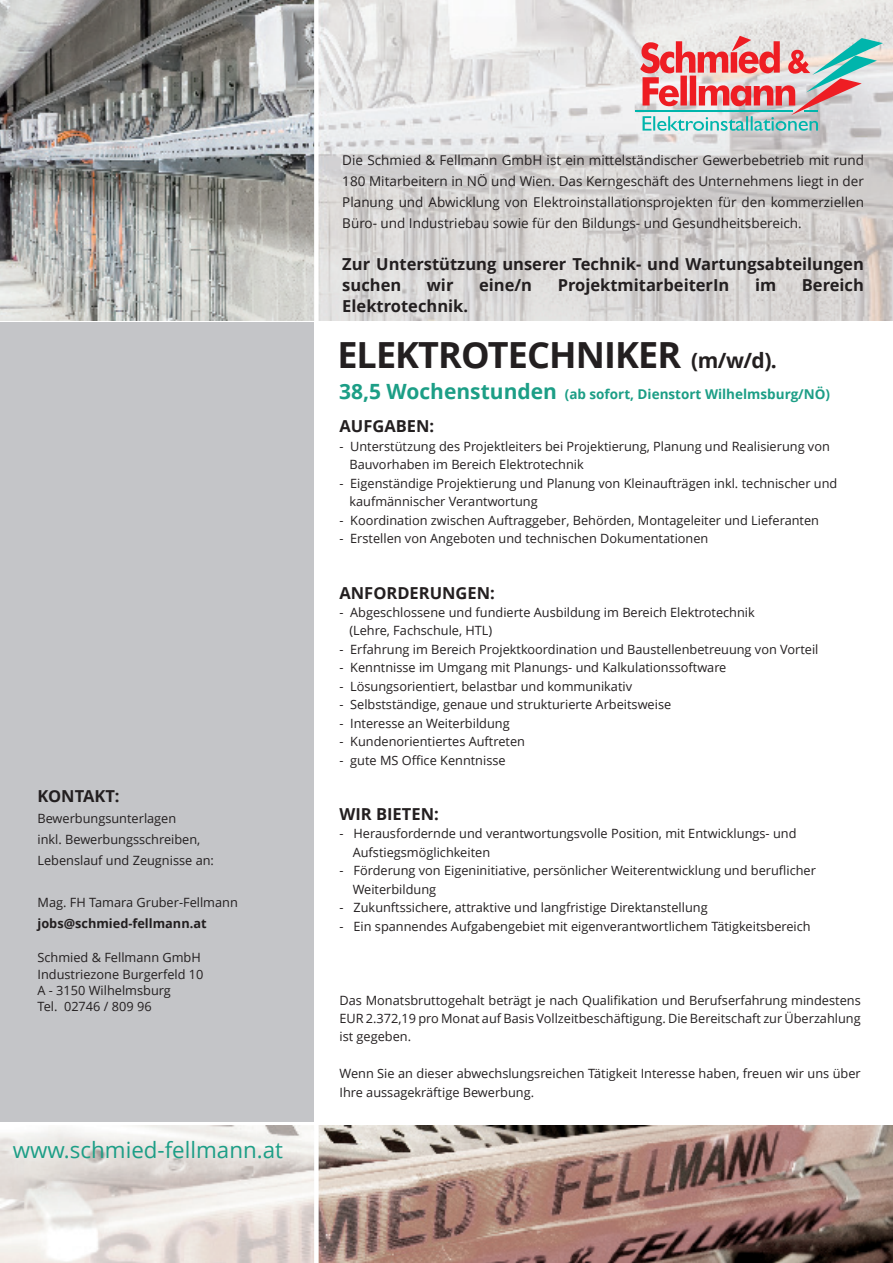
<style>
.page{position:relative;width:893px;height:1263px;background:#fff}
.page>*{position:absolute;margin:0;border:0;box-sizing:border-box;transform-origin:0 0}
.t1{font:700 36px "Open Sans";letter-spacing:-.025em;color:#231f20}
.t2{font:22.35px "Open Sans";color:#1c9e86}
.t3{font:700 16.5px/21px "Open Sans";color:#231f20}
.t4{font:13.5px/21px "Open Sans";color:#231f20;text-align:justify}
.t5{font:700 13.5px "Open Sans";color:#1c9e86}
.t6{font:12.75px/18.5px "Open Sans";color:#231f20}
.t7{font:700 12.75px "Open Sans";color:#231f20}
.s1{font-size:21px}
</style>
<div class="page">
<div style="left:0;top:322px;width:314px;height:799px;background:#c4c5c8"></div>
<img style="left:0;top:1126px;width:893px;height:137px">
<div style="left:314px;top:1121px;width:5px;height:142px;background:#fff"></div>
<img style="left:0;top:0;width:893px;height:320px">
<div style="left:314px;top:0;width:5px;height:774px;background:#fff"></div>
<hr style="left:635px;top:111px;width:158px;height:1px;background:#00b5ac">
<svg style="left:640px;top:36px;width:243px;height:95px;background:#ceaeae"></svg>
<p class="t3" style="left:37px;top:785px;width:84px">KONTAKT:</p>
<p class="t6" style="left:37px;top:808px;width:178px;line-height:21px">Bewerbungsunterlagen<br>inkl. Bewerbungsschreiben,<br>Lebenslauf und Zeugnisse an:</p>
<p class="t6" style="left:37px;top:893px;width:202px">Mag. FH Tamara Gruber-Fellmann</p>
<p class="t7" style="left:37px;top:914px;width:171px">jobs@schmied-fellmann.at</p>
<p class="t6" style="left:37px;top:949px;width:167px;line-height:16.2px">Schmied &amp; Fellmann GmbH<br>Industriezone Burgerfeld 10<br>A - 3150 Wilhelmsburg<br>Tel. 02746 / 809 96</p>
<h2 class="t2" style="left:13px;top:1135px;width:272px">www.schmied-fellmann.at</h2>
<p class="t4" style="left:342px;top:149px;width:523px">Die Schmied &amp; Fellmann GmbH ist ein mittelständischer Gewerbebetrieb mit rund 180 Mitarbeitern in NÖ und Wien. Das Kerngeschäft des Unternehmens liegt in der Planung und Abwicklung von Elektroinstallationsprojekten für den kommerziellen Büro- und Industriebau sowie für den Bildungs- und Gesundheitsbereich.</p>
<p class="t3" style="left:342px;top:253px;width:523px">Zur Unterstützung unserer Technik- und Wartungsabteilungen suchen</p>
<p class="t3" style="left:427px;top:274px;width:28px">wir</p>
<p class="t3" style="left:479px;top:274px;width:55px">eine/n</p>
<p class="t3" style="left:558px;top:274px;width:173px">ProjektmitarbeiterIn</p>
<p class="t3" style="left:755px;top:274px;width:23px">im</p>
<p class="t3" style="left:802px;top:274px;width:64px">Bereich</p>
<p class="t3" style="left:342px;top:295px;width:127px">Elektrotechnik.</p>
<h1 class="t1" style="left:337px;top:330px;width:441px">ELEKTROTECHNIKER <span class="s1">(m/w/d).</span></h1>
<p class="t5" style="left:339px;top:384px;width:493px"><span class="s1">38,5 Wochenstunden</span> (ab sofort, Dienstort Wilhelmsburg/NÖ)</p>
<p class="t3" style="left:339px;top:416px;width:96px">AUFGABEN:</p>
<p class="t6" style="left:349px;top:437px;width:482px;text-indent:-10px">- Unterstützung des Projektleiters bei Projektierung, Planung und Realisierung von<br>Bauvorhaben im Bereich Elektrotechnik</p>
<p class="t6" style="left:349px;top:474px;width:489px;text-indent:-10px">- Eigenständige Projektierung und Planung von Kleinaufträgen inkl. technischer und kaufmännischer Verantwortung</p>
<p class="t6" style="left:339px;top:510px;width:481px">- Koordination zwischen Auftraggeber, Behörden, Montageleiter und Lieferanten</p>
<p class="t6" style="left:339px;top:529px;width:370px">- Erstellen von Angeboten und technischen Dokumentationen</p>
<p class="t3" style="left:339px;top:582px;width:157px">ANFORDERUNGEN:</p>
<p class="t6" style="left:349px;top:603px;width:407px;text-indent:-10px">- Abgeschlossene und fundierte Ausbildung im Bereich Elektrotechnik (Lehre, Fachschule, HTL)</p>
<p class="t6" style="left:339px;top:640px;width:480px">- Erfahrung im Bereich Projektkoordination und Baustellenbetreuung von Vorteil</p>
<p class="t6" style="left:339px;top:658px;width:388px">- Kenntnisse im Umgang mit Planungs- und Kalkulationssoftware</p>
<p class="t6" style="left:339px;top:677px;width:294px">- Lösungsorientiert, belastbar und kommunikativ</p>
<p class="t6" style="left:339px;top:695px;width:333px">- Selbstständige, genaue und strukturierte Arbeitsweise</p>
<p class="t6" style="left:339px;top:713px;width:172px">- Interesse an Weiterbildung</p>
<p class="t6" style="left:339px;top:732px;width:187px">- Kundenorientiertes Auftreten</p>
<p class="t6" style="left:339px;top:750px;width:168px">- gute MS Office Kenntnisse</p>
<p class="t3" style="left:339px;top:803px;width:101px">WIR BIETEN:</p>
<p class="t6" style="left:353px;top:824px;width:445px;text-indent:-13px">- Herausfordernde und verantwortungsvolle Position, mit Entwicklungs- und<br>Aufstiegsmöglichkeiten</p>
<p class="t6" style="left:353px;top:861px;width:465px;text-indent:-13px">- Förderung von Eigeninitiative, persönlicher Weiterentwicklung und beruflicher<br>Weiterbildung</p>
<p class="t6" style="left:339px;top:898px;width:370px">- Zukunftssichere, attraktive und langfristige Direktanstellung</p>
<p class="t6" style="left:339px;top:916px;width:473px">- Ein spannendes Aufgabengebiet mit eigenverantwortlichem Tätigkeitsbereich</p>
<p class="t6" style="left:339px;top:990px;width:523px;text-align:justify">Das Monatsbruttogehalt beträgt je nach Qualifikation und Berufserfahrung mindestens EUR 2.372,19 pro Monat auf Basis Vollzeitbeschäftigung. Die Bereitschaft zur Überzahlung ist gegeben.</p>
<p class="t6" style="left:339px;top:1064px;width:523px">Wenn Sie an dieser abwechslungsreichen Tätigkeit Interesse haben, freuen wir uns über<br>Ihre aussagekräftige Bewerbung.</p>
</div>
